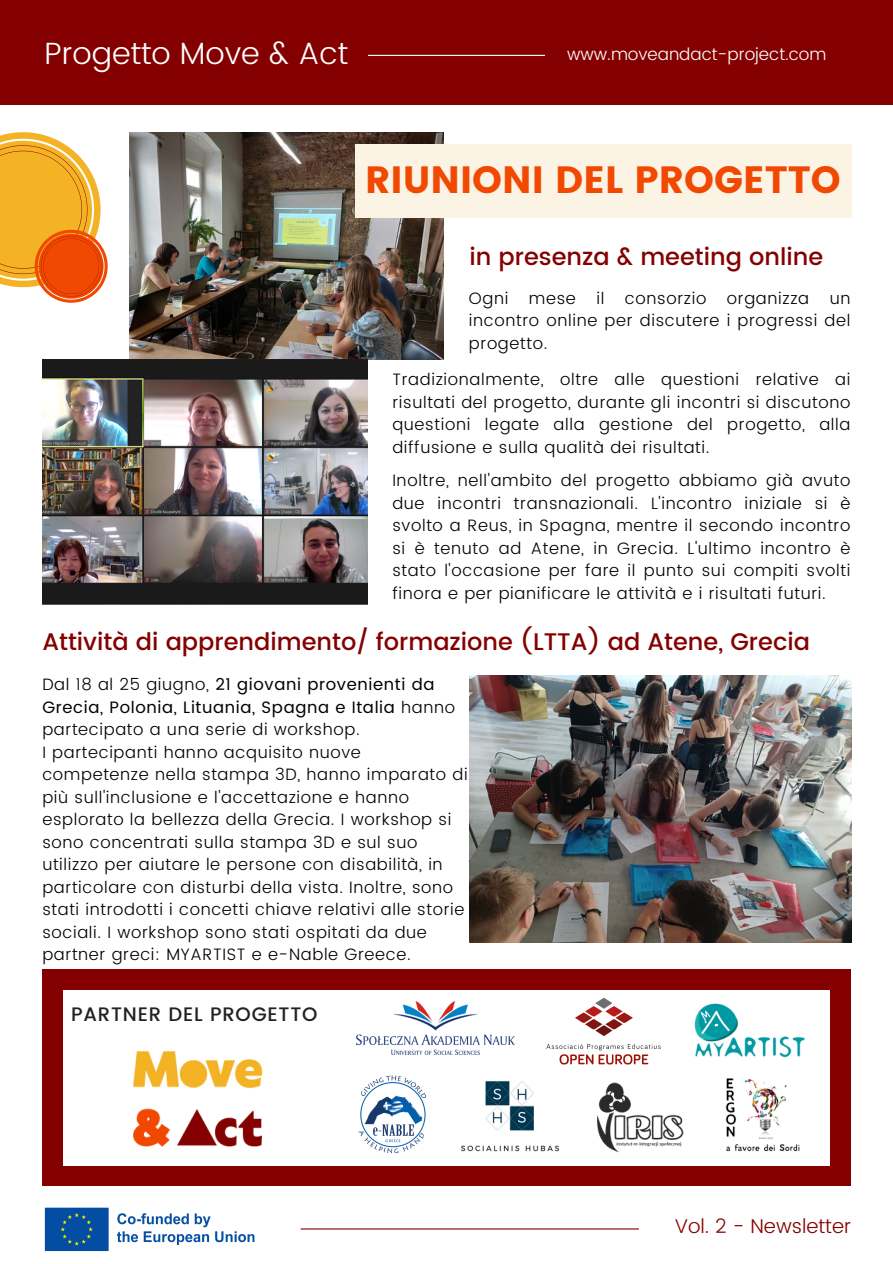
<style>
.page{position:relative;width:893px;height:1264px;background:#fff}
.page>*{position:absolute;margin:0;border:0;box-sizing:border-box;transform-origin:0 0}
.t1{font:37.95px "Poppins";color:#f14902}
.t2{font:300 30.75px "Poppins";color:#fff}
.t3{font:500 24px "Poppins";color:#840000}
.t4{font:300 19.95px "Poppins";color:#840000}
.t5{font:500 19.5px "Poppins";letter-spacing:.04em;color:#222}
.t6{font:300 16.95px "Poppins";color:#fff}
.t7{font:300 16.5px/22.5px "Poppins";letter-spacing:.04em;color:#000;text-align:justify}
.t8{font:16.5px/22.5px "Poppins";letter-spacing:.04em;color:#000}
.s1{font-weight:300}
</style>
<div class="page">
<div style="left:0;top:0;width:892px;height:104px;background:#840000"></div>
<div style="left:42px;top:969px;width:808px;height:216px;background:#840000"></div>
<div style="left:64px;top:990px;width:766px;height:175px;background:#fff"></div>
<img style="left:580px;top:1082px;width:125px;height:84px">
<hr style="left:368px;top:55px;width:177px;height:1px;background:#fff">
<img style="left:44px;top:1207px;width:211px;height:45px">
<hr style="left:300px;top:1228px;width:339px;height:1px;background:#840000">
<img style="left:106px;top:1051px;width:182px;height:135px">
<img style="left:357px;top:1001px;width:157px;height:53px">
<img style="left:546px;top:998px;width:115px;height:67px">
<img style="left:358px;top:1075px;width:68px;height:79px">
<img style="left:725px;top:1078px;width:75px;height:74px">
<img style="left:694px;top:1003px;width:111px;height:55px">
<img style="left:461px;top:1081px;width:99px;height:71px">
<img style="left:469px;top:676px;width:382px;height:266px">
<img style="left:129px;top:132px;width:314px;height:227px">
<div style="left:355px;top:144px;width:496px;height:73px;background:#fbf3e4"></div>
<img style="left:42px;top:360px;width:325px;height:244px">
<svg style="left:0;top:132px;width:108px;height:171px"></svg>
<p class="t2" style="left:44px;top:35px;width:305px">Progetto Move &amp; Act</p>
<h3 class="t6" style="left:567px;top:45px;width:261px">www.moveandact-project.com</h3>
<p class="t1" style="left:365px;top:158px;width:477px">RIUNIONI DEL PROGETTO</p>
<h4 class="t3" style="left:469px;top:243px;width:355px">in presenza &amp; meeting online</h4>
<p class="t7" style="left:469px;top:287px;width:383px">Ogni mese il consorzio organizza un incontro online per discutere i progressi del progetto.</p>
<p class="t7" style="left:392px;top:368px;width:459px">Tradizionalmente, oltre alle questioni relative ai risultati del progetto, durante gli incontri si discutono questioni legate alla gestione del progetto, alla diffusione e sulla qualità dei risultati.</p>
<p class="t7" style="left:392px;top:469px;width:459px">Inoltre, nell'ambito del progetto abbiamo già avuto due incontri transnazionali. L'incontro iniziale si è svolto a Reus, in Spagna, mentre il secondo incontro si è tenuto ad Atene, in Grecia. L'ultimo incontro è stato l'occasione per fare il punto sui compiti svolti finora e per pianificare le attività e i risultati futuri.</p>
<p class="t3" style="left:42px;top:628px;width:769px">Attività di apprendimento/ formazione (LTTA) ad Atene, Grecia</p>
<p class="t8" style="left:42px;top:673px;width:414px"><span class="s1">Dal 18 al 25 giugno,</span> 21 giovani provenienti da<br>Grecia, Polonia, Lituania, Spagna e Italia <span class="s1">hanno partecipato a una serie di workshop.</span></p>
<p class="t7" style="left:42px;top:740px;width:427px;text-align:left">I partecipanti hanno acquisito nuove competenze nella stampa 3D, hanno imparato di più sull'inclusione e l'accettazione e hanno esplorato la bellezza della Grecia. I workshop si sono concentrati sulla stampa 3D e sul suo utilizzo per aiutare le persone con disabilità, in particolare con disturbi della vista. Inoltre, sono stati introdotti i concetti chiave relativi alle storie sociali. I workshop sono stati ospitati da due partner greci: MYARTIST e e-Nable Greece.</p>
<p class="t5" style="left:71px;top:1002px;width:248px">PARTNER DEL PROGETTO</p>
<p class="t4" style="left:674px;top:1214px;width:178px">Vol. 2 - Newsletter</p>
</div>
